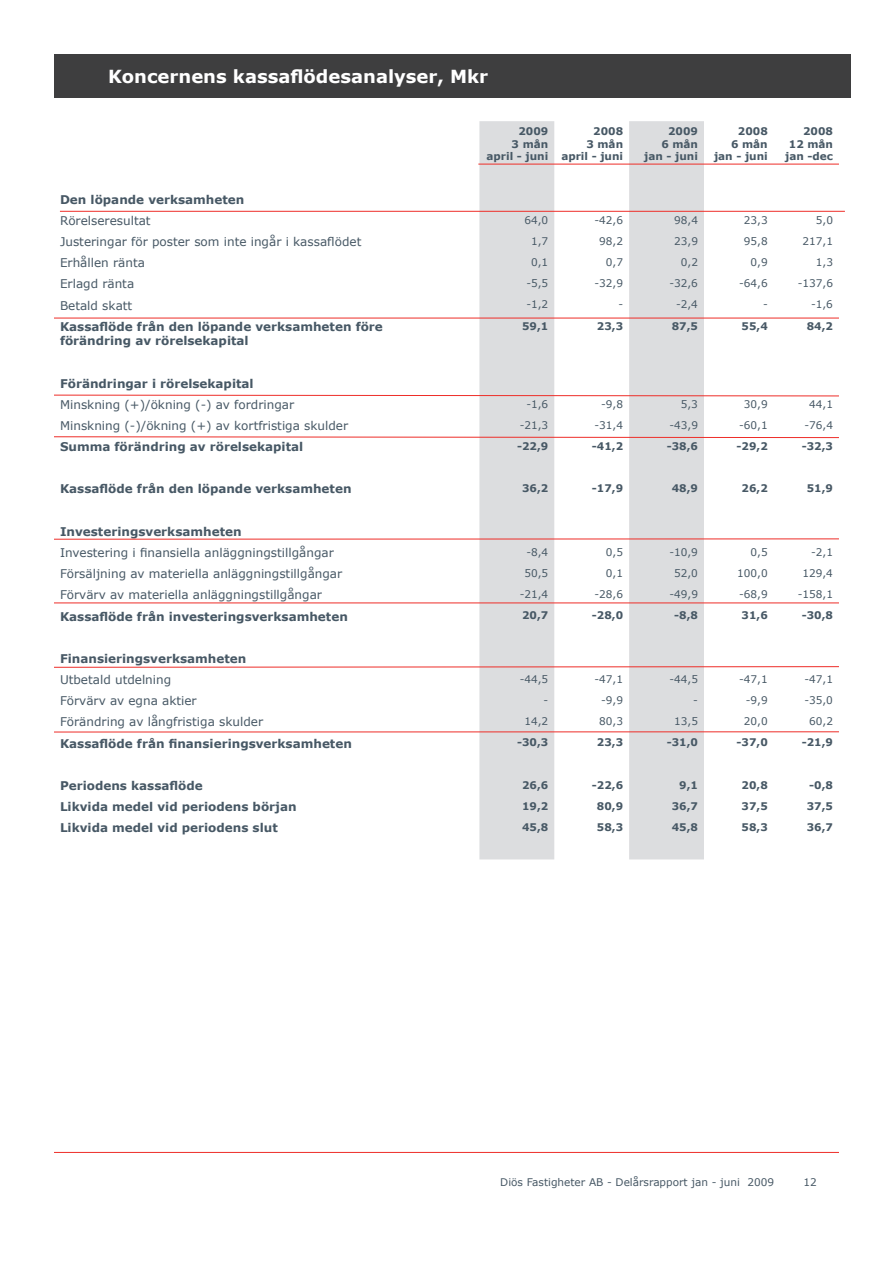
<style>
.page{position:relative;width:893px;height:1263px;background:#fff}
.page>*{position:absolute;margin:0;border:0;box-sizing:border-box;transform-origin:0 0}
.t1{font:700 18px "Verdana";color:#fff}
.t2{font:700 12px/14.4px "Verdana";color:#475865}
.t3{font:12px "Verdana";color:#475865}
.t4{font:10.5px "Verdana";color:#475865}
.t5{font:700 10.5px/12.6px "Verdana";color:#475865;text-align:right}
</style>
<div class="page">
<hr style="left:54px;top:1152px;width:785px;height:1px;background:#ee2d28">
<svg style="left:479px;top:121px;width:225px;height:738px;fill:#dcdddf"></svg>
<div style="left:54px;top:54px;width:797px;height:44px;background:#3e3e3f"></div>
<hr style="left:60px;top:211px;width:785px;height:1px;background:#ee2d28">
<hr style="left:478px;top:164px;width:361px;height:1px;background:#ee2d28">
<hr style="left:54px;top:318px;width:785px;height:1px;background:#ee2d28">
<svg style="left:54px;top:394px;width:785px;height:3px"></svg>
<svg style="left:54px;top:436px;width:785px;height:2px;background:#f29290"></svg>
<hr style="left:54px;top:538px;width:785px;height:2px;background:#ee2d28">
<svg style="left:54px;top:666px;width:785px;height:2px;background:#f2918f"></svg>
<hr style="left:54px;top:731px;width:785px;height:1px;background:#ee2d28">
<hr style="left:54px;top:602px;width:785px;height:1px;background:#ee2d28">
<h1 class="t1" style="left:108px;top:65px;width:382px">Koncernens kassaflödesanalyser, Mkr</h1>
<p class="t5" style="left:487px;top:125px;width:63px">2009<br>3 mån april - juni</p>
<p class="t5" style="left:561px;top:125px;width:63px">2008<br>3 mån april - juni</p>
<p class="t5" style="left:644px;top:125px;width:55px">2009<br>6 mån jan - juni</p>
<p class="t5" style="left:714px;top:125px;width:55px">2008<br>6 mån jan - juni</p>
<p class="t5" style="left:785px;top:125px;width:49px">2008<br>12 mån jan -dec</p>
<p class="t2" style="left:60px;top:192px;width:186px">Den löpande verksamheten</p>
<p class="t3" style="left:60px;top:213px;width:92px">Rörelseresultat</p>
<p class="t4" style="left:524px;top:213px;width:25px">64,0</p>
<p class="t4" style="left:594px;top:213px;width:30px">-42,6</p>
<p class="t4" style="left:674px;top:213px;width:25px">98,4</p>
<p class="t4" style="left:744px;top:213px;width:25px">23,3</p>
<p class="t4" style="left:816px;top:213px;width:19px">5,0</p>
<p class="t3" style="left:60px;top:234px;width:303px">Justeringar för poster som inte ingår i kassaflödet</p>
<p class="t4" style="left:531px;top:234px;width:19px">1,7</p>
<p class="t4" style="left:599px;top:234px;width:25px">98,2</p>
<p class="t4" style="left:674px;top:234px;width:25px">23,9</p>
<p class="t4" style="left:744px;top:234px;width:25px">95,8</p>
<p class="t4" style="left:802px;top:234px;width:32px">217,1</p>
<p class="t3" style="left:60px;top:255px;width:86px">Erhållen ränta</p>
<p class="t4" style="left:531px;top:256px;width:19px">0,1</p>
<p class="t4" style="left:606px;top:256px;width:19px">0,7</p>
<p class="t4" style="left:681px;top:256px;width:19px">0,2</p>
<p class="t4" style="left:751px;top:256px;width:19px">0,9</p>
<p class="t4" style="left:816px;top:256px;width:19px">1,3</p>
<p class="t3" style="left:60px;top:276px;width:76px">Erlagd ränta</p>
<p class="t4" style="left:526px;top:277px;width:23px">-5,5</p>
<p class="t4" style="left:594px;top:277px;width:30px">-32,9</p>
<p class="t4" style="left:669px;top:277px;width:30px">-32,6</p>
<p class="t4" style="left:739px;top:277px;width:30px">-64,6</p>
<p class="t4" style="left:798px;top:277px;width:37px">-137,6</p>
<p class="t3" style="left:60px;top:298px;width:74px">Betald skatt</p>
<p class="t4" style="left:526px;top:298px;width:23px">-1,2</p>
<p class="t4" style="left:618px;top:298px;width:6px">-</p>
<p class="t4" style="left:676px;top:298px;width:23px">-2,4</p>
<p class="t4" style="left:763px;top:298px;width:6px">-</p>
<p class="t4" style="left:811px;top:298px;width:23px">-1,6</p>
<p class="t2" style="left:60px;top:319px;width:324px">Kassaflöde från den löpande verksamheten före förändring av rörelsekapital</p>
<p class="t5" style="left:522px;top:319px;width:28px">59,1</p>
<p class="t5" style="left:597px;top:319px;width:28px">23,3</p>
<p class="t5" style="left:672px;top:319px;width:28px">87,5</p>
<p class="t5" style="left:742px;top:319px;width:28px">55,4</p>
<p class="t5" style="left:807px;top:319px;width:28px">84,2</p>
<p class="t2" style="left:60px;top:376px;width:195px">Förändringar i rörelsekapital</p>
<p class="t3" style="left:60px;top:397px;width:236px">Minskning (+)/ökning (-) av fordringar</p>
<p class="t4" style="left:526px;top:397px;width:23px">-1,6</p>
<p class="t4" style="left:601px;top:397px;width:23px">-9,8</p>
<p class="t4" style="left:681px;top:397px;width:19px">5,3</p>
<p class="t4" style="left:744px;top:397px;width:25px">30,9</p>
<p class="t4" style="left:809px;top:397px;width:25px">44,1</p>
<p class="t3" style="left:60px;top:418px;width:290px">Minskning (-)/ökning (+) av kortfristiga skulder</p>
<p class="t4" style="left:520px;top:418px;width:30px">-21,3</p>
<p class="t4" style="left:594px;top:418px;width:30px">-31,4</p>
<p class="t4" style="left:669px;top:418px;width:30px">-43,9</p>
<p class="t4" style="left:739px;top:418px;width:30px">-60,1</p>
<p class="t4" style="left:804px;top:418px;width:30px">-76,4</p>
<p class="t2" style="left:60px;top:439px;width:245px">Summa förändring av rörelsekapital</p>
<p class="t5" style="left:517px;top:439px;width:33px">-22,9</p>
<p class="t5" style="left:592px;top:439px;width:33px">-41,2</p>
<p class="t5" style="left:667px;top:439px;width:33px">-38,6</p>
<p class="t5" style="left:737px;top:439px;width:33px">-29,2</p>
<p class="t5" style="left:802px;top:439px;width:33px">-32,3</p>
<p class="t2" style="left:60px;top:481px;width:293px">Kassaflöde från den löpande verksamheten</p>
<p class="t5" style="left:522px;top:482px;width:28px">36,2</p>
<p class="t5" style="left:592px;top:482px;width:33px">-17,9</p>
<p class="t5" style="left:672px;top:482px;width:28px">48,9</p>
<p class="t5" style="left:742px;top:482px;width:28px">26,2</p>
<p class="t5" style="left:807px;top:482px;width:28px">51,9</p>
<p class="t2" style="left:60px;top:524px;width:183px">Investeringsverksamheten</p>
<p class="t3" style="left:60px;top:545px;width:275px">Investering i finansiella anläggningstillgångar</p>
<p class="t4" style="left:526px;top:545px;width:23px">-8,4</p>
<p class="t4" style="left:606px;top:545px;width:19px">0,5</p>
<p class="t4" style="left:669px;top:545px;width:30px">-10,9</p>
<p class="t4" style="left:751px;top:545px;width:19px">0,5</p>
<p class="t4" style="left:811px;top:545px;width:23px">-2,1</p>
<p class="t3" style="left:60px;top:566px;width:284px">Försäljning av materiella anläggningstillgångar</p>
<p class="t4" style="left:524px;top:566px;width:25px">50,5</p>
<p class="t4" style="left:606px;top:566px;width:19px">0,1</p>
<p class="t4" style="left:674px;top:566px;width:25px">52,0</p>
<p class="t4" style="left:737px;top:566px;width:32px">100,0</p>
<p class="t4" style="left:802px;top:566px;width:32px">129,4</p>
<p class="t3" style="left:60px;top:587px;width:263px">Förvärv av materiella anläggningstillgångar</p>
<p class="t4" style="left:520px;top:588px;width:30px">-21,4</p>
<p class="t4" style="left:594px;top:588px;width:30px">-28,6</p>
<p class="t4" style="left:669px;top:588px;width:30px">-49,9</p>
<p class="t4" style="left:739px;top:588px;width:30px">-68,9</p>
<p class="t4" style="left:798px;top:588px;width:37px">-158,1</p>
<p class="t2" style="left:60px;top:608px;width:289px">Kassaflöde från investeringsverksamheten</p>
<p class="t5" style="left:522px;top:609px;width:28px">20,7</p>
<p class="t5" style="left:592px;top:609px;width:33px">-28,0</p>
<p class="t5" style="left:674px;top:609px;width:25px">-8,8</p>
<p class="t5" style="left:742px;top:609px;width:28px">31,6</p>
<p class="t5" style="left:802px;top:609px;width:33px">-30,8</p>
<p class="t2" style="left:60px;top:651px;width:188px">Finansieringsverksamheten</p>
<p class="t3" style="left:60px;top:672px;width:113px">Utbetald utdelning</p>
<p class="t4" style="left:520px;top:672px;width:30px">-44,5</p>
<p class="t4" style="left:594px;top:672px;width:30px">-47,1</p>
<p class="t4" style="left:669px;top:672px;width:30px">-44,5</p>
<p class="t4" style="left:739px;top:672px;width:30px">-47,1</p>
<p class="t4" style="left:804px;top:672px;width:30px">-47,1</p>
<p class="t3" style="left:60px;top:693px;width:138px">Förvärv av egna aktier</p>
<p class="t4" style="left:543px;top:693px;width:6px">-</p>
<p class="t4" style="left:601px;top:693px;width:23px">-9,9</p>
<p class="t4" style="left:693px;top:693px;width:6px">-</p>
<p class="t4" style="left:746px;top:693px;width:23px">-9,9</p>
<p class="t4" style="left:804px;top:693px;width:30px">-35,0</p>
<p class="t3" style="left:60px;top:714px;width:205px">Förändring av långfristiga skulder</p>
<p class="t4" style="left:524px;top:715px;width:25px">14,2</p>
<p class="t4" style="left:599px;top:715px;width:25px">80,3</p>
<p class="t4" style="left:674px;top:715px;width:25px">13,5</p>
<p class="t4" style="left:744px;top:715px;width:25px">20,0</p>
<p class="t4" style="left:809px;top:715px;width:25px">60,2</p>
<p class="t2" style="left:60px;top:736px;width:293px">Kassaflöde från finansieringsverksamheten</p>
<p class="t5" style="left:517px;top:736px;width:33px">-30,3</p>
<p class="t5" style="left:597px;top:736px;width:28px">23,3</p>
<p class="t5" style="left:667px;top:736px;width:33px">-31,0</p>
<p class="t5" style="left:737px;top:736px;width:33px">-37,0</p>
<p class="t5" style="left:802px;top:736px;width:33px">-21,9</p>
<p class="t2" style="left:60px;top:778px;width:144px">Periodens kassaflöde</p>
<p class="t5" style="left:522px;top:778px;width:28px">26,6</p>
<p class="t5" style="left:592px;top:778px;width:33px">-22,6</p>
<p class="t5" style="left:679px;top:778px;width:20px">9,1</p>
<p class="t5" style="left:742px;top:778px;width:28px">20,8</p>
<p class="t5" style="left:809px;top:778px;width:25px">-0,8</p>
<p class="t2" style="left:60px;top:799px;width:238px">Likvida medel vid periodens början</p>
<p class="t5" style="left:522px;top:799px;width:28px">19,2</p>
<p class="t5" style="left:597px;top:799px;width:28px">80,9</p>
<p class="t5" style="left:672px;top:799px;width:28px">36,7</p>
<p class="t5" style="left:742px;top:799px;width:28px">37,5</p>
<p class="t5" style="left:807px;top:799px;width:28px">37,5</p>
<p class="t2" style="left:60px;top:820px;width:219px">Likvida medel vid periodens slut</p>
<p class="t5" style="left:522px;top:821px;width:28px">45,8</p>
<p class="t5" style="left:597px;top:821px;width:28px">58,3</p>
<p class="t5" style="left:672px;top:821px;width:28px">45,8</p>
<p class="t5" style="left:742px;top:821px;width:28px">58,3</p>
<p class="t5" style="left:807px;top:821px;width:28px">36,7</p>
<p class="t4" style="left:500px;top:1176px;width:275px">Diös Fastigheter AB - Delårsrapport jan - juni 2009</p>
<p class="t4" style="left:804px;top:1176px;width:15px">12</p>
</div>
